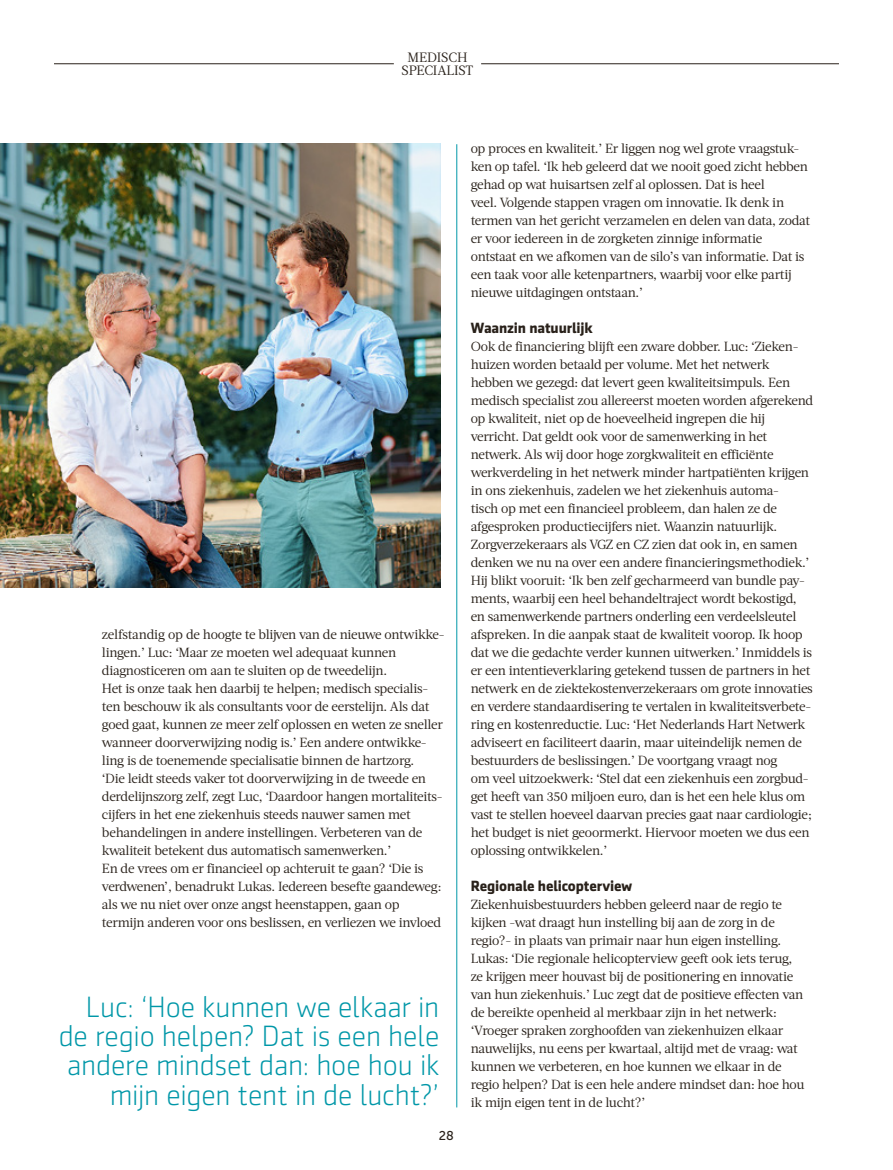
<style>
.page{position:relative;width:893px;height:1170px;background:#fff}
.page>*{position:absolute;margin:0;border:0;box-sizing:border-box;transform-origin:0 0}
.t1{font:300 29.7px/29.2px "Sentico Sans DT";letter-spacing:-.005em;color:#0097a8;text-align:right}
.t2{font:700 15px "Sentico Sans DT";letter-spacing:-.01em;color:#29211a}
.t3{font:13.5px/13.5px "Acta";letter-spacing:-.01em;color:#29211a;text-align:center}
.t4{font:13.2px/18px "Acta";letter-spacing:-.025em;color:#29211a}
.t5{font:12.75px "Museo Sans 500";color:#29211a}
</style>
<div class="page">
<img style="left:0;top:144px;width:441px;height:443px">
<hr style="left:54px;top:63px;width:340px;height:1px;background:#29211a">
<hr style="left:481px;top:63px;width:358px;height:1px;background:#29211a">
<hr style="left:456px;top:144px;width:1px;height:963px;background:#0097a8">
<p class="t3" style="left:402px;top:51px;width:73px">MEDISCH<br>SPECIALIST</p>
<p class="t4" style="left:102px;top:625px;width:344px">zelfstandig op de hoogte te blijven van de nieuwe ontwikke&shy;lingen.’ Luc: ‘Maar ze moeten wel adequaat kunnen diagnosticeren om aan te sluiten op de tweedelijn.<br>Het is onze taak hen daarbij te helpen; medisch specialis&shy;ten beschouw ik als consultants voor de eerstelijn. Als dat goed gaat, kunnen ze meer zelf oplossen en weten ze sneller wanneer doorverwijzing nodig is.’ Een andere ontwikke&shy;ling is de toenemende specialisatie binnen de hartzorg.<br>‘Die leidt steeds vaker tot doorverwijzing in de tweede en derdelijnszorg zelf, zegt Luc, ‘Daardoor hangen mortaliteits&shy;cijfers in het ene ziekenhuis steeds nauwer samen met behandelingen in andere instellingen. Verbeteren van de kwaliteit betekent dus automatisch samenwerken.’<br>En de vrees om er financieel op achteruit te gaan? ‘Die is verdwenen’, benadrukt Lukas. Iedereen besefte gaandeweg: als we nu niet over onze angst heenstappen, gaan op termijn anderen voor ons beslissen, en verliezen we invloed</p>
<h1 class="t1" style="left:59px;top:992px;width:382px">Luc: ‘Hoe kunnen we elkaar in de regio helpen? Dat is een hele andere mindset dan: hoe hou ik mijn eigen tent in de lucht?’</h1>
<p class="t5" style="left:439px;top:1128px;width:17px">28</p>
<p class="t4" style="left:471px;top:139px;width:341px">op proces en kwaliteit.’ Er liggen nog wel grote vraagstuk&shy;ken op tafel. ‘Ik heb geleerd dat we nooit goed zicht hebben gehad op wat huisartsen zelf al oplossen. Dat is heel<br>veel. Volgende stappen vragen om innovatie. Ik denk in termen van het gericht verzamelen en delen van data, zodat er voor iedereen in de zorgketen zinnige informatie ontstaat en we afkomen van de silo’s van informatie. Dat is een taak voor alle ketenpartners, waarbij voor elke partij nieuwe uitdagingen ontstaan.’</p>
<p class="t2" style="left:471px;top:319px;width:124px">Waanzin natuurlijk</p>
<p class="t4" style="left:471px;top:337px;width:344px">Ook de financiering blijft een zware dobber. Luc: ‘Zieken&shy;huizen worden betaald per volume. Met het netwerk hebben we gezegd: dat levert geen kwaliteitsimpuls. Een medisch specialist zou allereerst moeten worden afgerekend op kwaliteit, niet op de hoeveelheid ingrepen die hij verricht. Dat geldt ook voor de samenwerking in het netwerk. Als wij door hoge zorgkwaliteit en efficiënte werkverdeling in het netwerk minder hartpatiënten krijgen in ons ziekenhuis, zadelen we het ziekenhuis automa-<br>tisch op met een financieel probleem, dan halen ze de afgesproken productiecijfers niet. Waanzin natuurlijk.<br>Zorgverzekeraars als VGZ en CZ zien dat ook in, en samen denken we nu na over een andere financieringsmethodiek.’ Hij blikt vooruit: ‘Ik ben zelf gecharmeerd van bundle pay&shy;ments, waarbij een heel behandeltraject wordt bekostigd, en samenwerkende partners onderling een verdeelsleutel afspreken. In die aanpak staat de kwaliteit voorop. Ik hoop dat we die gedachte verder kunnen uitwerken.’ Inmiddels is er een intentieverklaring getekend tussen de partners in het netwerk en de ziektekostenverzekeraars om grote innovaties en verdere standaardisering te vertalen in kwaliteitsverbete&shy;ring en kostenreductie. Luc: ‘Het Nederlands Hart Netwerk adviseert en faciliteert daarin, maar uiteindelijk nemen de bestuurders de beslissingen.’ De voortgang vraagt nog<br>om veel uitzoekwerk: ‘Stel dat een ziekenhuis een zorgbud&shy;get heeft van 350 miljoen euro, dan is het een hele klus om vast te stellen hoeveel daarvan precies gaat naar cardiologie; het budget is niet geoormerkt. Hiervoor moeten we dus een oplossing ontwikkelen.’</p>
<p class="t2" style="left:471px;top:877px;width:163px">Regionale helicopterview</p>
<p class="t4" style="left:471px;top:895px;width:335px">Ziekenhuisbestuurders hebben geleerd naar de regio te kijken -wat draagt hun instelling bij aan de zorg in de regio?- in plaats van primair naar hun eigen instelling.<br>Lukas: ‘Die regionale helicopterview geeft ook iets terug, ze krijgen meer houvast bij de positionering en innovatie van hun ziekenhuis.’ Luc zegt dat de positieve effecten van de bereikte openheid al merkbaar zijn in het netwerk: ‘Vroeger spraken zorghoofden van ziekenhuizen elkaar nauwelijks, nu eens per kwartaal, altijd met de vraag: wat kunnen we verbeteren, en hoe kunnen we elkaar in de regio helpen? Dat is een hele andere mindset dan: hoe hou ik mijn eigen tent in de lucht?’</p>
</div>
